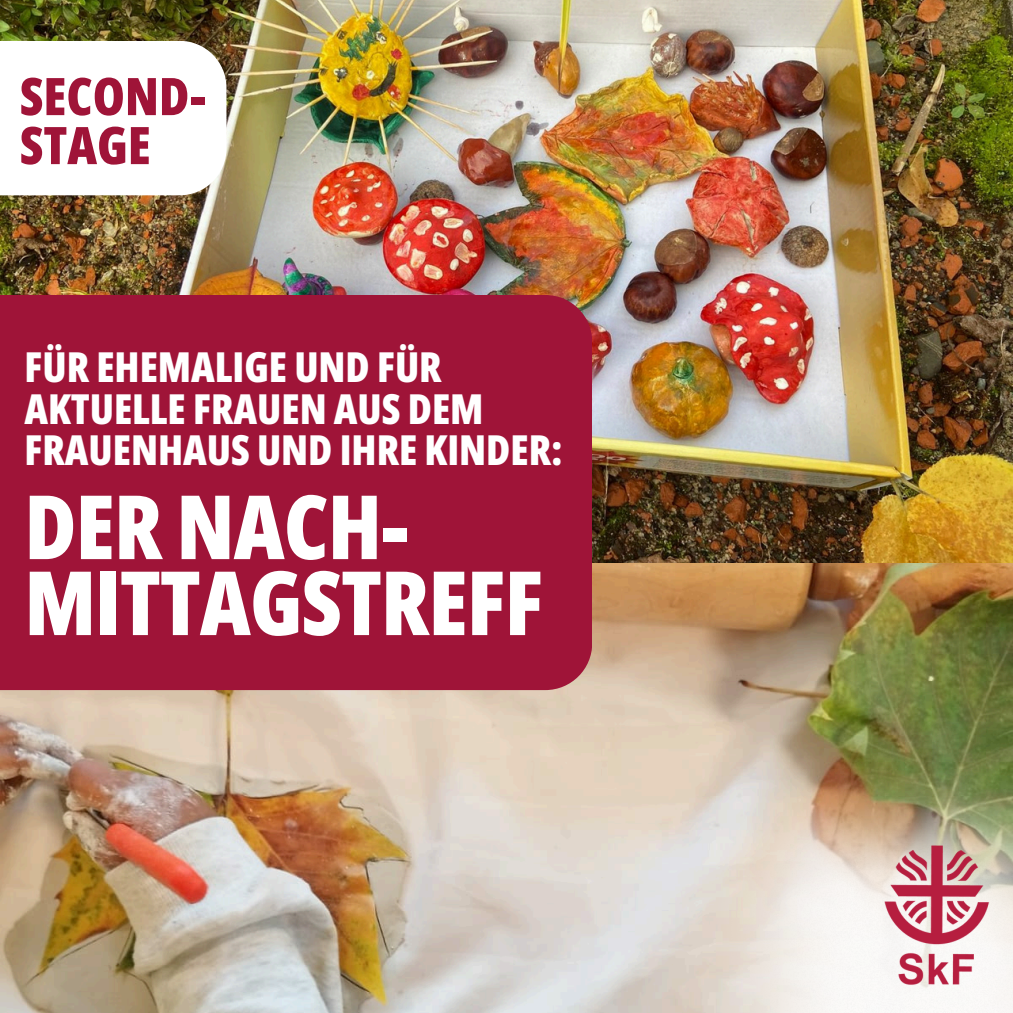
<style>
.page{position:relative;width:1013px;height:1013px;background:#fff}
.page>*{position:absolute;margin:0;border:0;box-sizing:border-box;transform-origin:0 0}
.t1{font:800 88.75px/76px "Open Sans Condensed";letter-spacing:-.01em;color:#fff}
.t2{font:800 51.88px/49px "Open Sans Condensed";color:#9f1438}
.t3{font:800 41.25px/41.2px "Open Sans Condensed";color:#fff}
</style>
<div class="page">
<img style="left:0;top:0;width:1012px;height:1012px">
<img style="left:0;top:0;width:1001px;height:437px">
<img style="left:701px;top:756px;width:311px;height:256px">
<div style="left:0;top:295px;width:591px;height:395px;background:#9f1438"></div>
<img style="left:870px;top:829px;width:131px;height:165px">
<svg style="left:0;top:41px;width:226px;height:154px"></svg>
<p class="t2" style="left:20px;top:70px;width:188px">SECOND-<br>STAGE</p>
<h2 class="t3" style="left:24px;top:345px;width:539px">FÜR EHEMALIGE UND FÜR<br>AKTUELLE FRAUEN AUS DEM<br>FRAUENHAUS UND IHRE KINDER:</h2>
<p class="t1" style="left:24px;top:486px;width:520px">DER NACH-<br>MITTAGSTREFF</p>
</div>
